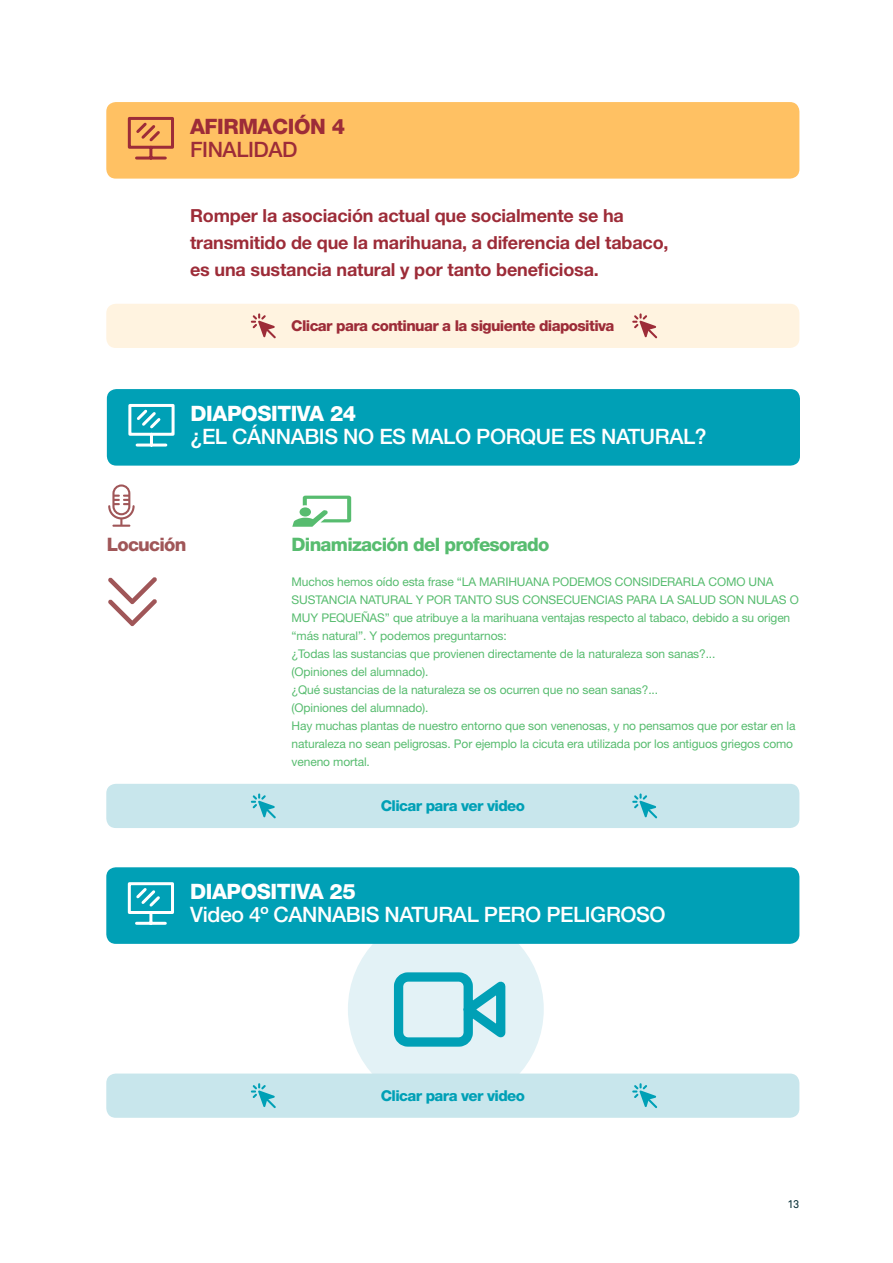
<style>
.page{position:relative;width:893px;height:1263px;background:#fff}
.page>*{position:absolute;margin:0;border:0;box-sizing:border-box;transform-origin:0 0}
.t1{font:500 21.3px "Helvetica Neue LT Std";letter-spacing:-.02em;color:#fff}
.t2{font:800 21.3px "Helvetica Neue LT Std";letter-spacing:-.02em;color:#fff}
.t3{font:800 21.3px "Helvetica Neue LT Std";letter-spacing:-.02em;color:#9d2c38}
.t4{font:500 21.3px "Helvetica Neue LT Std";letter-spacing:-.02em;color:#9d2c38}
.t5{font:800 18.6px "Helvetica Neue LT Std";letter-spacing:-.04em;color:#57bc6f}
.t6{font:800 18.6px "Helvetica Neue LT Std";letter-spacing:-.04em;color:#a05658}
.t7{font:700 18px/27px "Helvetica Neue LT Std";letter-spacing:-.01em;color:#9d2c38}
.t8{font:800 15px "Helvetica Neue LT Std";letter-spacing:-.04em;color:#9d2c38}
.t9{font:800 15px "Helvetica Neue LT Std";letter-spacing:-.04em;color:#00a0b6}
.t10{font:12px/18px "Helvetica Neue LT Std";letter-spacing:-.01em;color:#57bc6f}
.t11{font:11.1px "Akkurat";color:#002930}
</style>
<div class="page">
<div style="left:348px;top:911px;width:196px;height:196px;background:#e3f2f6;border-radius:50%"></div>
<div style="left:106px;top:867px;width:693px;height:77px;background:#00a0b6;border-radius:10px"></div>
<svg style="left:127px;top:882px;width:47px;height:43px"></svg>
<div style="left:106px;top:1073px;width:693px;height:45px;background:#c8e6ec;border-radius:10px"></div>
<svg style="left:251px;top:1083px;width:25px;height:25px"></svg>
<svg style="left:632px;top:1083px;width:25px;height:25px"></svg>
<div style="left:106px;top:784px;width:693px;height:44px;background:#c8e6ec;border-radius:10px"></div>
<svg style="left:251px;top:793px;width:25px;height:25px"></svg>
<svg style="left:632px;top:793px;width:25px;height:25px"></svg>
<svg style="left:393px;top:972px;width:113px;height:75px"></svg>
<svg style="left:292px;top:496px;width:59px;height:31px"></svg>
<svg style="left:108px;top:484px;width:27px;height:43px"></svg>
<div style="left:107px;top:389px;width:693px;height:77px;background:#00a0b6;border-radius:10px"></div>
<svg style="left:128px;top:403px;width:47px;height:44px"></svg>
<svg style="left:108px;top:577px;width:49px;height:49px"></svg>
<div style="left:106px;top:304px;width:693px;height:44px;background:#fff3e0;border-radius:10px"></div>
<svg style="left:251px;top:313px;width:25px;height:25px"></svg>
<svg style="left:632px;top:313px;width:25px;height:25px"></svg>
<div style="left:106px;top:102px;width:693px;height:77px;background:#ffc163;border-radius:10px"></div>
<svg style="left:127px;top:117px;width:47px;height:43px"></svg>
<h1 class="t3" style="left:190px;top:114px;width:157px">AFIRMACIÓN 4</h1>
<h1 class="t4" style="left:190px;top:137px;width:109px">FINALIDAD</h1>
<h3 class="t7" style="left:190px;top:201px;width:480px">Romper la asociación actual que socialmente se ha transmitido de que la marihuana, a diferencia del tabaco, es una sustancia natural y por tanto beneficiosa.</h3>
<p class="t8" style="left:291px;top:317px;width:325px">Clicar para continuar a la siguiente diapositiva</p>
<h1 class="t2" style="left:191px;top:401px;width:167px">DIAPOSITIVA 24</h1>
<h1 class="t1" style="left:191px;top:424px;width:518px">¿EL CÁNNABIS NO ES MALO PORQUE ES NATURAL?</h1>
<h2 class="t6" style="left:107px;top:533px;width:81px">Locución</h2>
<h2 class="t5" style="left:292px;top:533px;width:259px">Dinamización del profesorado</h2>
<p class="t10" style="left:292px;top:572px;width:509px">Muchos hemos oído esta frase “LA MARIHUANA PODEMOS CONSIDERARLA COMO UNA SUSTANCIA NATURAL Y POR TANTO SUS CONSECUENCIAS PARA LA SALUD SON NULAS O MUY PEQUEÑAS” que atribuye a la marihuana ventajas respecto al tabaco, debido a su origen “más natural”. Y podemos preguntarnos:<br>¿Todas las sustancias que provienen directamente de la naturaleza son sanas?...<br>(Opiniones del alumnado).<br>¿Qué sustancias de la naturaleza se os ocurren que no sean sanas?...<br>(Opiniones del alumnado).<br>Hay muchas plantas de nuestro entorno que son venenosas, y no pensamos que por estar en la naturaleza no sean peligrosas. Por ejemplo la cicuta era utilizada por los antiguos griegos como veneno mortal.</p>
<p class="t9" style="left:381px;top:797px;width:146px">Clicar para ver video</p>
<h1 class="t2" style="left:190px;top:879px;width:167px">DIAPOSITIVA 25</h1>
<h1 class="t1" style="left:190px;top:902px;width:477px">Video 4º CANNABIS NATURAL PERO PELIGROSO</h1>
<p class="t9" style="left:381px;top:1087px;width:146px">Clicar para ver video</p>
<p class="t11" style="left:787px;top:1197px;width:13px">13</p>
</div>
